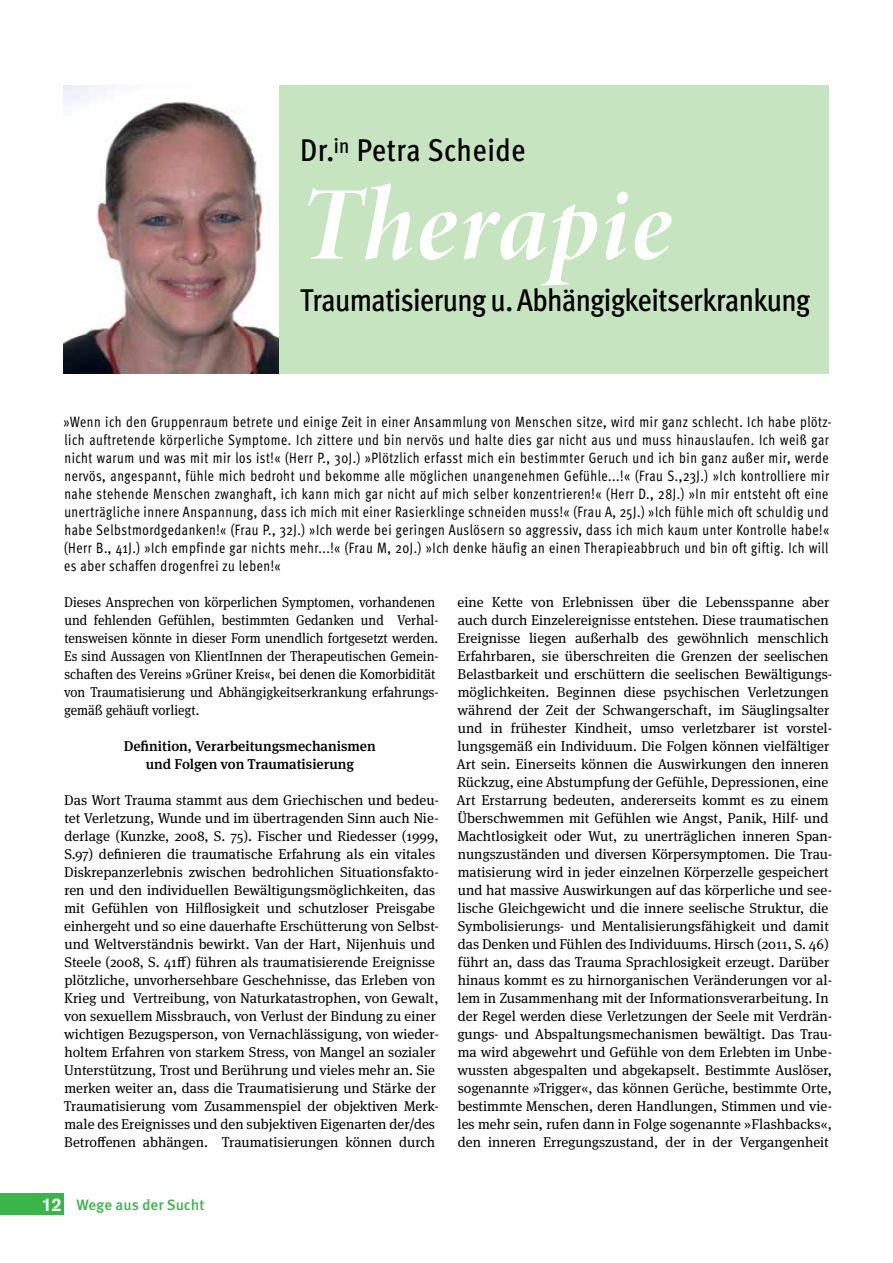
<style>
.page{position:relative;width:893px;height:1263px;background:#fff}
.page>*{position:absolute;margin:0;border:0;box-sizing:border-box;transform-origin:0 0}
.t1{font:105px "Minion Pro Bold It Disp";letter-spacing:.015em;color:#fff}
.t2{font:500 condensed 31.5px "Meta OT";letter-spacing:-.015em;color:#000}
.t3{font:500 condensed 31.5px "Meta OT";letter-spacing:.015em;color:#000}
.t4{font:condensed 15px/18px "Meta OT";letter-spacing:.04em;color:#000;scale:.93 1}
.t5{font:500 15px "Meta OT";color:#39b54a}
.t6{font:14.25px/18px "Meta Serif OT";color:#000}
.t7{font:14.25px/18px "Meta Serif OT";color:#000;scale:.93 1}
.t8{font:500 14.25px/18px "Meta Serif OT";color:#000;text-align:center}
.s1{font-family:"Meta OT";font-stretch:condensed;font-size:15px}
.s2{font-family:"AG Book Stencil";font-weight:400;font-size:18px;color:#fff}
</style>
<div class="page">
<div style="left:0;top:1194px;width:64px;height:21px;background:#39b54a"></div>
<div style="left:64px;top:85px;width:765px;height:289px;background:#c7e4c1"></div>
<img style="left:64px;top:85px;width:215px;height:289px">
<h2 class="t3" style="left:300px;top:130px;width:227px">Dr.<sup>in</sup> Petra Scheide</h2>
<h1 class="t1" style="left:300px;top:155px;width:372px">Therapie</h1>
<h2 class="t2" style="left:300px;top:280px;width:511px">Traumatisierung u. Abhängigkeitserkrankung</h2>
<p class="t4" style="left:63px;top:412px;width:828px">»Wenn ich den Gruppenraum betrete und einige Zeit in einer Ansammlung von Menschen sitze, wird mir ganz schlecht. Ich habe plötz&shy;lich auftretende körperliche Symptome. Ich zittere und bin nervös und halte dies gar nicht aus und muss hinauslaufen. Ich weiß gar nicht warum und was mit mir los ist!« (Herr P., 30J.) »Plötzlich erfasst mich ein bestimmter Geruch und ich bin ganz außer mir, werde nervös, angespannt, fühle mich bedroht und bekomme alle möglichen unangenehmen Gefühle...!« (Frau S.,23J.) »Ich kontrolliere mir nahe stehende Menschen zwanghaft, ich kann mich gar nicht auf mich selber konzentrieren!« (Herr D., 28J.) »In mir entsteht oft eine unerträgliche innere Anspannung, dass ich mich mit einer Rasierklinge schneiden muss!« (Frau A, 25J.) »Ich fühle mich oft schuldig und habe Selbstmordgedanken!« (Frau P., 32J.) »Ich werde bei geringen Auslösern so aggressiv, dass ich mich kaum unter Kontrolle habe!« (Herr B., 41J.) »Ich empfinde gar nichts mehr...!« (Frau M, 20J.) »Ich denke häufig an einen Therapieabbruch und bin oft giftig. Ich will es aber schaffen drogenfrei zu leben!«</p>
<p class="t7" style="left:64px;top:593px;width:404px">Dieses Ansprechen von körperlichen Symptomen, vorhandenen und fehlenden Gefühlen, bestimmten Gedanken und Verhal&shy;tensweisen könnte in dieser Form unendlich fortgesetzt werden.<br>Es sind Aussagen von KlientInnen der Therapeutischen Gemein&shy;schaften des Vereins <span class="s1">»</span>Grüner Kreis<span class="s1">«,</span> bei denen die Komorbidität von Traumatisierung und Abhängigkeitserkrankung erfahrungs&shy;gemäß gehäuft vorliegt.</p>
<p class="t8" style="left:124px;top:737px;width:254px">Definition, Verarbeitungsmechanismen und Folgen von Traumatisierung</p>
<p class="t6" style="left:64px;top:791px;width:377px">Das Wort Trauma stammt aus dem Griechischen und bedeu&shy;tet Verletzung, Wunde und im übertragenden Sinn auch Nie&shy;derlage (Kunzke, 2008, S. 75). Fischer und Riedesser (1999, S.97) definieren die traumatische Erfahrung als ein vitales Diskrepanzerlebnis zwischen bedrohlichen Situationsfakto&shy;ren und den individuellen Bewältigungsmöglichkeiten, das mit Gefühlen von Hilflosigkeit und schutzloser Preisgabe einhergeht und so eine dauerhafte Erschütterung von Selbst&shy;und Weltverständnis bewirkt. Van der Hart, Nijenhuis und Steele (2008, S. 41ff) führen als traumatisierende Ereignisse plötzliche, unvorhersehbare Geschehnisse, das Erleben von Krieg und Vertreibung, von Naturkatastrophen, von Gewalt, von sexuellem Missbrauch, von Verlust der Bindung zu einer wichtigen Bezugsperson, von Vernachlässigung, von wieder&shy;holtem Erfahren von starkem Stress, von Mangel an sozialer Unterstützung, Trost und Berührung und vieles mehr an. Sie merken weiter an, dass die Traumatisierung und Stärke der Traumatisierung vom Zusammenspiel der objektiven Merk&shy;male des Ereignisses und den subjektiven Eigenarten der/des Betroffenen abhängen. Traumatisierungen können durch</p>
<p class="t6" style="left:456px;top:593px;width:377px">eine Kette von Erlebnissen über die Lebensspanne aber auch durch Einzelereignisse entstehen. Diese traumatischen Ereignisse liegen außerhalb des gewöhnlich menschlich Erfahrbaren, sie überschreiten die Grenzen der seelischen Belastbarkeit und erschüttern die seelischen Bewältigungs&shy;möglichkeiten. Beginnen diese psychischen Verletzungen während der Zeit der Schwangerschaft, im Säuglingsalter und in frühester Kindheit, umso verletzbarer ist vorstel&shy;lungsgemäß ein Individuum. Die Folgen können vielfältiger Art sein. Einerseits können die Auswirkungen den inneren Rückzug, eine Abstumpfung der Gefühle, Depressionen, eine Art Erstarrung bedeuten, andererseits kommt es zu einem Überschwemmen mit Gefühlen wie Angst, Panik, Hilf- und Machtlosigkeit oder Wut, zu unerträglichen inneren Span&shy;nungszuständen und diversen Körpersymptomen. Die Trau&shy;matisierung wird in jeder einzelnen Körperzelle gespeichert und hat massive Auswirkungen auf das körperliche und see&shy;lische Gleichgewicht und die innere seelische Struktur, die Symbolisierungs- und Mentalisierungsfähigkeit und damit das Denken und Fühlen des Individuums. Hirsch (2011, S. 46) führt an, dass das Trauma Sprachlosigkeit erzeugt. Darüber hinaus kommt es zu hirnorganischen Veränderungen vor al&shy;lem in Zusammenhang mit der Informationsverarbeitung. In der Regel werden diese Verletzungen der Seele mit Verdrän&shy;gungs- und Abspaltungsmechanismen bewältigt. Das Trau&shy;ma wird abgewehrt und Gefühle von dem Erlebten im Unbe&shy;wussten abgespalten und abgekapselt. Bestimmte Auslöser, sogenannte »Trigger«, das können Gerüche, bestimmte Orte, bestimmte Menschen, deren Handlungen, Stimmen und vie&shy;les mehr sein, rufen dann in Folge sogenannte »Flashbacks«, den inneren Erregungszustand, der in der Vergangenheit</p>
<p class="t5" style="left:42px;top:1195px;width:164px"><span class="s2">12</span> Wege aus der Sucht</p>
</div>
